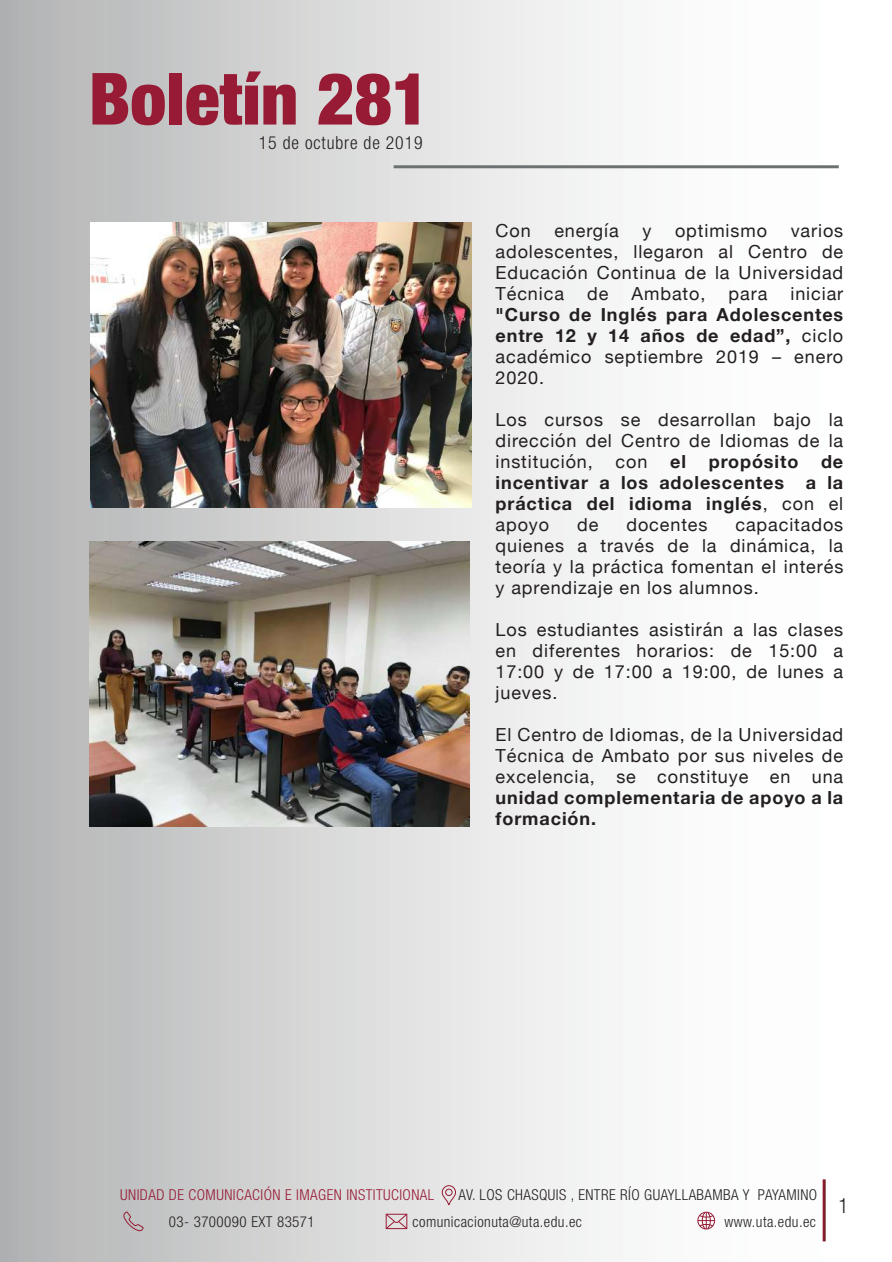
<style>
.page{position:relative;width:892px;height:1262px;background:#fff}
.page>*{position:absolute;margin:0;border:0;box-sizing:border-box;transform-origin:0 0}
.t1{font:900 condensed 72px "Helvetica Neue";color:#971b34}
.t2{font:300 condensed 21px "Helvetica Neue LT Pro";color:#231f20}
.t3{font:18px/21px "Helvetica Neue";letter-spacing:.05em;color:#231f20;text-align:justify}
.t4{font:700 18px/21px "Helvetica Neue";letter-spacing:.05em;color:#231f20;text-align:justify}
.t5{font:300 condensed 18px "Helvetica Neue LT Pro";letter-spacing:.05em;color:#231f20}
.t6{font:300 condensed 15px "Helvetica Neue LT Pro";letter-spacing:.03em;color:#231f20}
.t7{font:300 condensed 15px "Helvetica Neue LT Pro";letter-spacing:.03em;color:#971b34}
.s1{font-weight:400}
</style>
<div class="page">
<div style="left:0;top:0;width:891px;height:1261px;background:linear-gradient(to right,#b7b8b9,#fff)"></div>
<hr style="left:393px;top:165px;width:445px;height:3px;background:#6d7172">
<hr style="left:822px;top:1179px;width:3px;height:62px;background:#fff">
<svg style="left:385px;top:1213px;width:22px;height:16px"></svg>
<svg style="left:123px;top:1210px;width:21px;height:21px"></svg>
<svg style="left:697px;top:1211px;width:17px;height:18px"></svg>
<svg style="left:441px;top:1184px;width:15px;height:21px"></svg>
<img style="left:91px;top:222px;width:380px;height:285px">
<img style="left:89px;top:541px;width:380px;height:285px">
<h1 class="t1" style="left:89px;top:40px;width:342px">Boletín 281</h1>
<p class="t5" style="left:259px;top:133px;width:165px">15 de octubre de 2019</p>
<p class="t3" style="left:495px;top:221px;width:37px">Con</p>
<p class="t3" style="left:554px;top:221px;width:66px">energía</p>
<p class="t3" style="left:642px;top:221px;width:10px">y</p>
<p class="t3" style="left:674px;top:221px;width:93px">optimismo</p>
<p class="t3" style="left:495px;top:221px;width:349px;text-indent:295px">varios adolescentes, llegaron al Centro de Educación Continua de la Universidad Técnica</p>
<p class="t3" style="left:587px;top:284px;width:23px">de</p>
<p class="t3" style="left:631px;top:284px;width:75px">Ambato,</p>
<p class="t3" style="left:728px;top:284px;width:40px">para</p>
<p class="t3" style="left:790px;top:284px;width:54px">iniciar</p>
<p class="t4" style="left:495px;top:304px;width:349px">"Curso de Inglés para Adolescentes entre 12 y 14 años de edad”, <span class="s1">ciclo académico septiembre 2019 – enero 2020.</span></p>
<p class="t3" style="left:495px;top:410px;width:349px">Los cursos se desarrollan bajo la dirección del Centro de Idiomas de la institución,</p>
<p class="t3" style="left:615px;top:452px;width:33px">con</p>
<p class="t4" style="left:669px;top:451px;width:17px">el</p>
<p class="t4" style="left:708px;top:451px;width:91px">propósito</p>
<p class="t4" style="left:495px;top:451px;width:349px;text-indent:325px">de incentivar a los adolescentes a la práctica del idioma inglés<span class="s1">, con el apoyo</span></p>
<p class="t3" style="left:495px;top:515px;width:349px;text-indent:240px">capacitados quienes a través de la dinámica, la teoría y la práctica fomentan el interés y aprendizaje en los alumnos.</p>
<p class="t3" style="left:495px;top:620px;width:349px">Los estudiantes asistirán a las clases en diferentes horarios: de 15:00 a 17:00 y de 17:00 a 19:00, de lunes a jueves.</p>
<p class="t3" style="left:495px;top:725px;width:349px">El Centro de Idiomas, de la Universidad Técnica de Ambato por sus niveles de excelencia, se constituye en una</p>
<p class="t4" style="left:495px;top:787px;width:349px">unidad complementaria de apoyo a la formación.</p>
<p class="t3" style="left:577px;top:515px;width:23px">de</p>
<p class="t3" style="left:626px;top:515px;width:82px">docentes</p>
<p class="t7" style="left:120px;top:1186px;width:315px">UNIDAD DE COMUNICACIÓN E IMAGEN INSTITUCIONAL</p>
<p class="t6" style="left:458px;top:1186px;width:360px">AV. LOS CHASQUIS , ENTRE RÍO GUAYLLABAMBA Y PAYAMINO</p>
<p class="t6" style="left:169px;top:1213px;width:147px">03- 3700090 EXT 83571</p>
<p class="t6" style="left:412px;top:1213px;width:171px">comunicacionuta@uta.edu.ec</p>
<p class="t6" style="left:724px;top:1213px;width:93px">www.uta.edu.ec</p>
<p class="t2" style="left:838px;top:1193px;width:12px">1</p>
</div>
